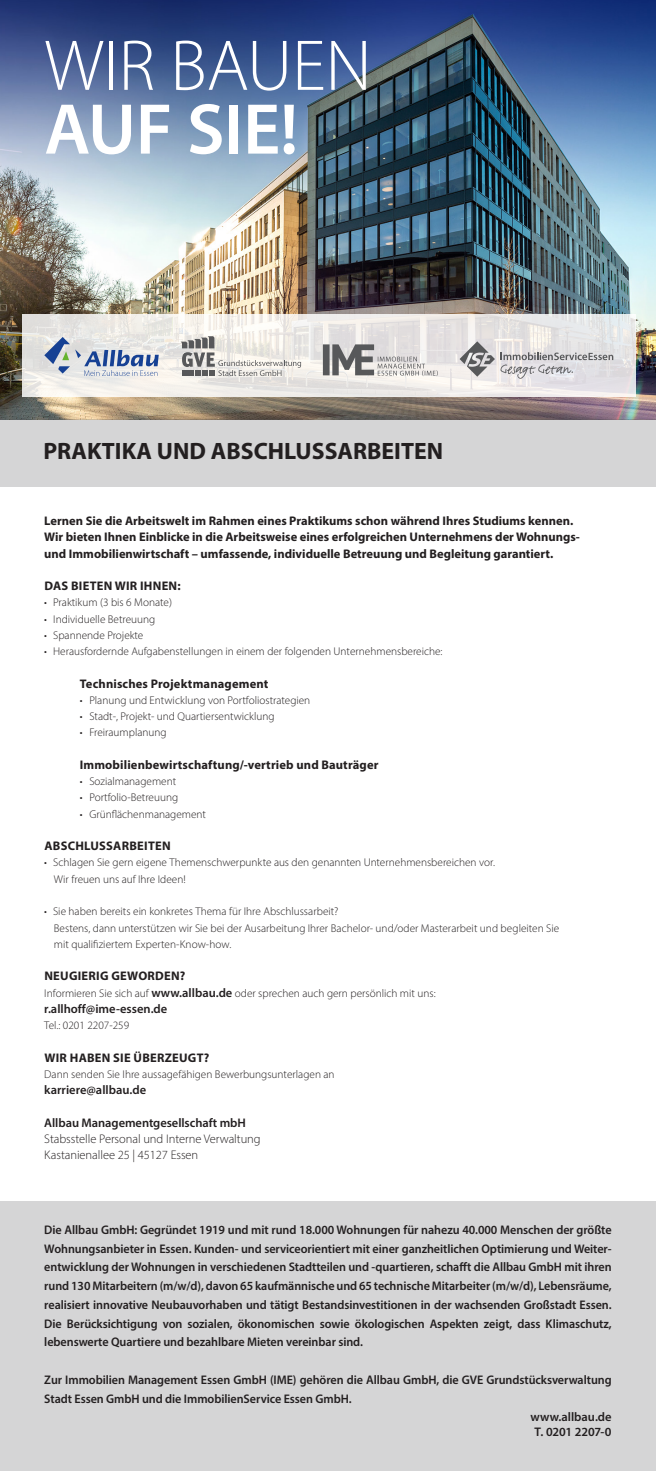
<style>
.page{position:relative;width:656px;height:1471px;background:#fff}
.page>*{position:absolute;margin:0;border:0;box-sizing:border-box;transform-origin:0 0}
.t1{font:300 72.5px "Myriad Pro";letter-spacing:-.005em;color:#fff}
.t2{font:600 72.5px "Myriad Pro";letter-spacing:-.005em;color:#fff}
.t3{font:700 23.75px "Myriad Pro";color:#231f20}
.Absatzformat_1{font:600 12.5px/18.8px "Myriad Pro";letter-spacing:-.005em;color:#231f20;text-align:justify}
.t4{font:700 12.5px "Myriad Pro";color:#231f20}
.t5{font:700 12.5px "Myriad Pro";letter-spacing:.02em;color:#231f20}
.t6{font:300 12.5px "Myriad Pro";letter-spacing:-.005em;color:#231f20}
.Absatzformat_1-2{font:300 11.25px "Myriad Pro";color:#231f20}
.s1{font-weight:600;font-size:12.5px}
</style>
<div class="page">
<img style="left:0;top:0;width:656px;height:419px">
<div style="left:0;top:1202px;width:656px;height:268px;background:#d5d5d6"></div>
<div style="left:0;top:419px;width:656px;height:67px;background:#d5d5d6"></div>
<svg style="left:22px;top:314px;width:613px;height:83px"></svg>
<svg style="left:44px;top:337px;width:115px;height:39px;background:#bcc4d3"></svg>
<svg style="left:323px;top:344px;width:114px;height:32px;background:#b8b6b6"></svg>
<svg style="left:181px;top:336px;width:120px;height:40px;background:#d0ceca"></svg>
<svg style="left:459px;top:341px;width:154px;height:38px;background:#ceccce"></svg>
<p class="t1" style="left:44px;top:22px;width:329px">WIR BAUEN</p>
<p class="t2" style="left:44px;top:83px;width:255px">AUF SIE!</p>
<p class="t3" style="left:43px;top:436px;width:401px">PRAKTIKA UND ABSCHLUSSARBEITEN</p>
<p class="t4" style="left:44px;top:513px;width:530px">Lernen Sie die Arbeitswelt im Rahmen eines Praktikums schon während Ihres Studiums kennen.</p>
<p class="t4" style="left:44px;top:529px;width:537px">Wir bieten Ihnen Einblicke in die Arbeitsweise eines erfolgreichen Unternehmens der Wohnungs-</p>
<p class="t4" style="left:44px;top:545px;width:510px">und Immobilienwirtschaft – umfassende, individuelle Betreuung und Begleitung garantiert.</p>
<p class="t5" style="left:44px;top:578px;width:138px">DAS BIETEN WIR IHNEN:</p>
<p class="Absatzformat_1-2" style="left:44px;top:596px;width:129px">• Praktikum (3 bis 6 Monate)</p>
<p class="Absatzformat_1-2" style="left:44px;top:612px;width:112px">• Individuelle Betreuung</p>
<p class="Absatzformat_1-2" style="left:44px;top:628px;width:101px">• Spannende Projekte</p>
<p class="Absatzformat_1-2" style="left:44px;top:644px;width:399px">• Herausfordernde Aufgabenstellungen in einem der folgenden Unternehmensbereiche:</p>
<p class="t4" style="left:80px;top:675px;width:190px">Technisches Projektmanagement</p>
<p class="Absatzformat_1-2" style="left:80px;top:693px;width:232px">• Planung und Entwicklung von Portfoliostrategien</p>
<p class="Absatzformat_1-2" style="left:80px;top:709px;width:196px">• Stadt-, Projekt- und Quartiersentwicklung</p>
<p class="Absatzformat_1-2" style="left:80px;top:726px;width:88px">• Freiraumplanung</p>
<p class="t4" style="left:80px;top:756px;width:300px">Immobilienbewirtschaftung/-vertrieb und Bauträger</p>
<p class="Absatzformat_1-2" style="left:80px;top:774px;width:98px">• Sozialmanagement</p>
<p class="Absatzformat_1-2" style="left:80px;top:791px;width:100px">• Portfolio-Betreuung</p>
<p class="Absatzformat_1-2" style="left:80px;top:807px;width:128px">• Grünflächenmanagement</p>
<p class="t5" style="left:44px;top:838px;width:128px">ABSCHLUSSARBEITEN</p>
<p class="Absatzformat_1-2" style="left:44px;top:856px;width:452px">• Schlagen Sie gern eigene Themenschwerpunkte aus den genannten Unternehmensbereichen vor.</p>
<p class="Absatzformat_1-2" style="left:54px;top:872px;width:133px">Wir freuen uns auf Ihre Ideen!</p>
<p class="Absatzformat_1-2" style="left:44px;top:904px;width:295px">• Sie haben bereits ein konkretes Thema für Ihre Abschlussarbeit?</p>
<p class="Absatzformat_1-2" style="left:54px;top:921px;width:506px">Bestens, dann unterstützen wir Sie bei der Ausarbeitung Ihrer Bachelor- und/oder Masterarbeit und begleiten Sie</p>
<p class="Absatzformat_1-2" style="left:54px;top:937px;width:179px">mit qualifiziertem Experten-Know-how.</p>
<p class="t5" style="left:44px;top:968px;width:142px">NEUGIERIG GEWORDEN?</p>
<p class="Absatzformat_1-2" style="left:44px;top:986px;width:393px">Informieren Sie sich auf <span class="s1">www.allbau.de</span> oder sprechen auch gern persönlich mit uns:</p>
<p class="Absatzformat_1" style="left:44px;top:999px;width:124px">r.allhoff@ime-essen.de</p>
<p class="Absatzformat_1-2" style="left:44px;top:1018px;width:86px">Tel.: 0201 2207-259</p>
<p class="t5" style="left:44px;top:1049px;width:166px">WIR HABEN SIE ÜBERZEUGT?</p>
<p class="Absatzformat_1-2" style="left:44px;top:1067px;width:292px">Dann senden Sie Ihre aussagefähigen Bewerbungsunterlagen an</p>
<p class="Absatzformat_1" style="left:44px;top:1080px;width:103px">karriere@allbau.de</p>
<p class="Absatzformat_1" style="left:44px;top:1112px;width:203px">Allbau Managementgesellschaft mbH</p>
<p class="t6" style="left:44px;top:1131px;width:218px">Stabsstelle Personal und Interne Verwaltung</p>
<p class="t6" style="left:44px;top:1147px;width:155px">Kastanienallee 25 | 45127 Essen</p>
<p class="Absatzformat_1" style="left:44px;top:1220px;width:568px">Die Allbau GmbH: Gegründet 1919 und mit rund 18.000 Wohnungen für nahezu 40.000 Menschen der größte Wohnungsanbieter in Essen. Kunden- und serviceorientiert mit einer ganzheitlichen Optimierung und Weiter&shy;entwicklung der Wohnungen in verschiedenen Stadtteilen und -quartieren, schafft die Allbau GmbH mit ihren rund 130 Mitarbeitern (m/w/d), davon 65 kaufmännische und 65 technische Mitarbeiter (m/w/d), Lebensräume, realisiert innovative Neubauvorhaben und tätigt Bestandsinvestitionen in der wachsenden Großstadt Essen.<br>Die Berücksichtigung von sozialen, ökonomischen sowie ökologischen Aspekten zeigt, dass Klimaschutz, lebenswerte Quartiere und bezahlbare Mieten vereinbar sind.</p>
<p class="Absatzformat_1" style="left:44px;top:1370px;width:568px">Zur Immobilien Management Essen GmbH (IME) gehören die Allbau GmbH, die GVE Grundstücksverwaltung<br>Stadt Essen GmbH und die ImmobilienService Essen GmbH.</p>
<p class="Absatzformat_1" style="left:530px;top:1406px;width:83px">www.allbau.de</p>
<p class="Absatzformat_1" style="left:534px;top:1421px;width:79px">T. 0201 2207-0</p>
</div>
